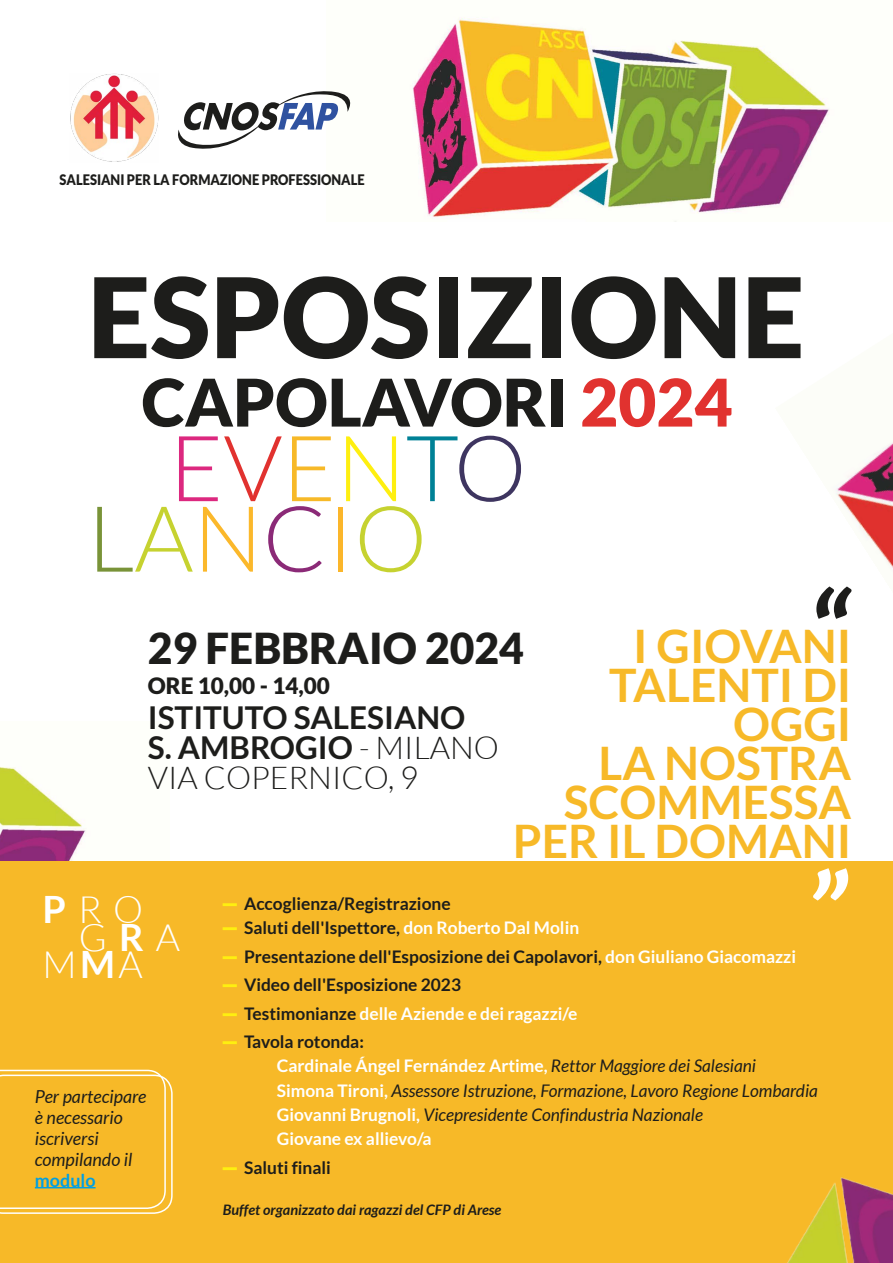
<style>
.page{position:relative;width:893px;height:1263px;background:#fff}
.page>*{position:absolute;margin:0;border:0;box-sizing:border-box;transform-origin:0 0}
.t1{font:900 111px "Lato";color:#1d1d1b}
.t2{font:300 91.5px/70.5px "Lato";color:#c6d230}
.t3{font:900 65.7px "Lato";color:#1d1d1b}
.t4{font:700 46.2px/39px "Lato";color:#f7b928;text-align:right}
.t5{font:900 42.6px "Lato";color:#1d1d1b}
.t6{font:300 37.65px "Lato";color:#fff}
.t7{font:700 31.5px/30px "Lato";color:#1d1d1b}
.t8{font:900 22.5px "Lato";color:#1d1d1b}
.t9{font:italic 17.85px/20.9px "Lato";color:#1d1d1b}
.t10{font:700 17.85px "Lato";color:#009fe3}
.t11{font:700 17.4px/28.5px "Lato";color:#1d1d1b}
.t12{font:italic 17.4px/24.3px "Lato";color:#1d1d1b}
.t13{font:900 14.55px "Lato";color:#1d1d1b;scale:.89 1}
.t14{font:italic 700 14.4px "Lato";color:#1d1d1b}
.s1{color:#e1322f}
.s2{color:#dc287f}
.s3{color:#f7b928}
.s4{color:#feef10}
.s5{color:#008196}
.s6{color:#3e3560}
.s7{color:#799338}
.s8{color:#fbb82b}
.s9{color:#8b2a77}
.s10{color:#fbb62a}
.s11{font-weight:300}
.s12{font-weight:700}
.s13{color:#fff}
.s14{font-weight:700;font-style:normal;color:#fff}
</style>
<div class="page">
<img style="left:0;top:767px;width:170px;height:95px">
<img style="left:413px;top:18px;width:416px;height:201px">
<div style="left:0;top:862px;width:893px;height:401px;background:#f7b928"></div>
<img style="left:836px;top:442px;width:57px;height:150px">
<img style="left:787px;top:1177px;width:106px;height:86px">
<img style="left:70px;top:74px;width:88px;height:88px">
<svg style="left:0;top:1070px;width:173px;height:144px"></svg>
<hr style="left:35px;top:1187px;width:61px;height:1px;background:#009fe3">
<svg style="left:178px;top:91px;width:173px;height:58px"></svg>
<svg style="left:816px;top:586px;width:35px;height:33px"></svg>
<svg style="left:813px;top:868px;width:35px;height:32px"></svg>
<p class="t13" style="left:60px;top:171px;width:344px">SALESIANI PER LA FORMAZIONE PROFESSIONALE</p>
<h1 class="t1" style="left:88px;top:252px;width:718px">ESPOSIZIONE</h1>
<h3 class="t3" style="left:142px;top:364px;width:592px">CAPOLAVORI <span class="s1">2024</span></h3>
<h2 class="t2" style="left:88px;top:433px;width:440px;text-indent:82px"><span class="s2">E</span><span class="s1">V</span><span class="s3">E</span><span class="s4">N</span><span class="s5">T</span><span class="s6">O<br></span><span class="s7">L</span>A<span class="s8">N</span><span class="s9">C</span><span class="s10">I</span>O</h2>
<h3 class="t4" style="left:513px;top:626px;width:340px">I GIOVANI<br>TALENTI DI<br>OGGI<br>LA NOSTRA<br>SCOMMESSA<br>PER IL DOMANI</h3>
<h3 class="t5" style="left:148px;top:624px;width:378px">29 FEBBRAIO 2024</h3>
<p class="t8" style="left:148px;top:673px;width:184px">ORE 10,00 - 14,00</p>
<h3 class="t7" style="left:148px;top:702px;width:353px">ISTITUTO SALESIANO<br>S. AMBROGIO <span class="s11">- MILANO<br>VIA COPERNICO, 9</span></h3>
<h3 class="t6" style="left:43px;top:889px;width:102px"><span class="s12">P</span>RO</h3>
<h3 class="t6" style="left:79px;top:917px;width:103px">G<span class="s12">R</span>A</h3>
<h3 class="t6" style="left:43px;top:945px;width:102px">M<span class="s12">M</span>A</h3>
<p class="t9" style="left:35px;top:1087px;width:113px">Per partecipare è necessario iscriversi compilando il</p>
<p class="t10" style="left:35px;top:1170px;width:62px">modulo</p>
<p class="t11" style="left:223px;top:891px;width:358px;line-height:24.3px"><sup>_</sup> Accoglienza/Registrazione<br><sup>_</sup> Saluti dell'Ispettore, <span class="s13">don Roberto Dal Molin</span></p>
<p class="t11" style="left:223px;top:942px;width:575px"><sup>_</sup> Presentazione dell'Esposizione dei Capolavori, <span class="s13">don Giuliano Giacomazzi </span><sup>_</sup> Video dell'Esposizione 2023<br><sup>_</sup> Testimonianze <span class="s13">delle Aziende e dei ragazzi/e<br></span><sup>_</sup> Tavola rotonda:</p>
<p class="t12" style="left:277px;top:1054px;width:543px"><span class="s14">Cardinale Ángel Fernández Artime,</span> Rettor Maggiore dei Salesiani<br><span class="s14">Simona Tironi,</span> Assessore Istruzione, Formazione, Lavoro Regione Lombardia <span class="s14">Giovanni Brugnoli,</span> Vicepresidente Confindustria Nazionale<br><span class="s14">Giovane ex allievo/a</span></p>
<p class="t11" style="left:223px;top:1153px;width:110px"><sup>_</sup> Saluti finali</p>
<p class="t14" style="left:223px;top:1201px;width:280px">Buffet organizzato dai ragazzi del CFP di Arese</p>
</div>
